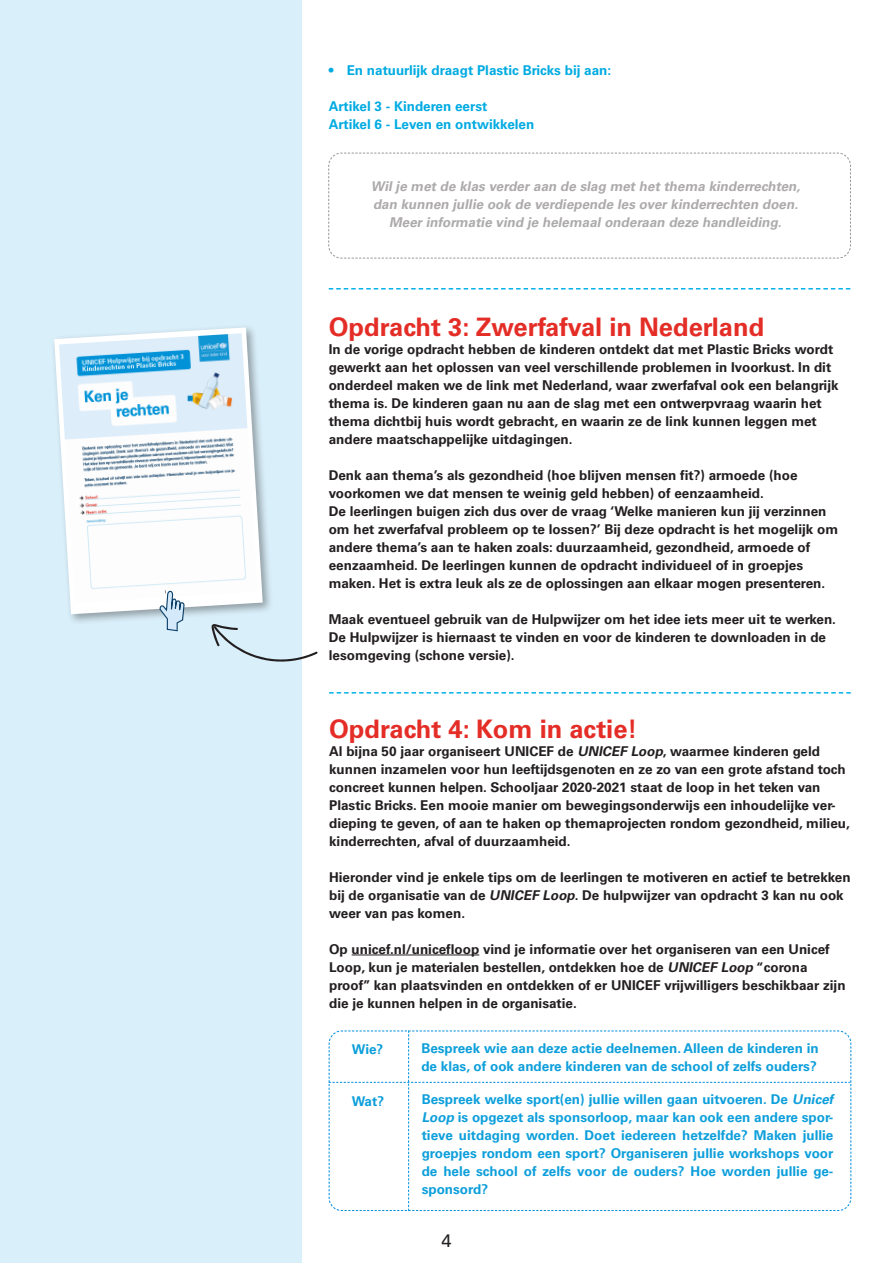
<style>
.page{position:relative;width:893px;height:1263px;background:#fff}
.page>*{position:absolute;margin:0;border:0;box-sizing:border-box;transform-origin:0 0}
.t1{font:700 25.5px "Univers";color:#e42d26}
.t2{font:18px "Univers";color:#231f20}
.t3{font:700 13.5px/18px "Univers";color:#231f20}
.t4{font:700 13.5px/18px "Univers";color:#0d9fdb}
.t5{font:italic 700 13.5px/18px "Univers";color:#adaaab;text-align:center}
.t6{font:700 13.5px "Univers";color:#00abe2}
.s1{font-style:italic}
</style>
<div class="page">
<div style="left:0;top:0;width:301px;height:1263px;background:#d9effa"></div>
<svg style="left:329px;top:288px;width:521px;height:1px"></svg>
<svg style="left:328px;top:152px;width:523px;height:107px"></svg>
<svg style="left:329px;top:692px;width:522px;height:2px"></svg>
<hr style="left:352px;top:955px;width:127px;height:1px;background:#231f20">
<svg style="left:328px;top:1030px;width:523px;height:181px"></svg>
<div style="left:51px;top:324px;width:223px;height:301px;background:#231f20;opacity:.4"></div>
<svg style="left:54px;top:327px;width:209px;height:287px"></svg>
<img style="left:59px;top:333px;width:198px;height:270px">
<svg style="left:159px;top:581px;width:26px;height:51px"></svg>
<svg style="left:211px;top:624px;width:107px;height:38px"></svg>
<p class="t6" style="left:329px;top:63px;width:284px">• En natuurlijk draagt Plastic Bricks bij aan:</p>
<p class="t6" style="left:329px;top:99px;width:160px">Artikel 3 - Kinderen eerst</p>
<p class="t6" style="left:329px;top:117px;width:207px">Artikel 6 - Leven en ontwikkelen</p>
<p class="t5" style="left:371px;top:177px;width:434px">Wil je met de klas verder aan de slag met het thema kinderrechten, dan kunnen jullie ook de verdiepende les over kinderrechten doen.<br>Meer informatie vind je helemaal onderaan deze handleiding.</p>
<p class="t1" style="left:329px;top:312px;width:437px">Opdracht 3: Zwerfafval in Nederland</p>
<p class="t3" style="left:329px;top:340px;width:511px">In de vorige opdracht hebben de kinderen ontdekt dat met Plastic Bricks wordt gewerkt aan het oplossen van veel verschillende problemen in Ivoorkust. In dit onderdeel maken we de link met Nederland, waar zwerfafval ook een belangrijk thema is. De kinderen gaan nu aan de slag met een ontwerpvraag waarin het thema dichtbij huis wordt gebracht, en waarin ze de link kunnen leggen met andere maatschappelijke uitdagingen.</p>
<p class="t3" style="left:329px;top:466px;width:470px">Denk aan thema’s als gezondheid (hoe blijven mensen fit?) armoede (hoe voorkomen we dat mensen te weinig geld hebben) of eenzaamheid.</p>
<p class="t3" style="left:329px;top:502px;width:511px">De leerlingen buigen zich dus over de vraag ‘Welke manieren kun jij verzinnen om het zwerfafval probleem op te lossen?’ Bij deze opdracht is het mogelijk om andere thema’s aan te haken zoals: duurzaamheid, gezondheid, armoede of eenzaamheid. De leerlingen kunnen de opdracht individueel of in groepjes maken. Het is extra leuk als ze de oplossingen aan elkaar mogen presenteren.</p>
<p class="t3" style="left:329px;top:610px;width:509px">Maak eventueel gebruik van de Hulpwijzer om het idee iets meer uit te werken.<br>De Hulpwijzer is hiernaast te vinden en voor de kinderen te downloaden in de lesomgeving (schone versie).</p>
<p class="t1" style="left:329px;top:714px;width:310px">Opdracht 4: Kom in actie!</p>
<p class="t3" style="left:329px;top:742px;width:522px">Al bijna 50 jaar organiseert UNICEF de <span class="s1">UNICEF Loop</span>, waarmee kinderen geld kunnen inzamelen voor hun leeftijdsgenoten en ze zo van een grote afstand toch concreet kunnen helpen. Schooljaar 2020-2021 staat de loop in het teken van Plastic Bricks. Een mooie manier om bewegingsonderwijs een inhoudelijke ver&shy;dieping te geven, of aan te haken op themaprojecten rondom gezondheid, milieu, kinderrechten, afval of duurzaamheid.</p>
<p class="t3" style="left:329px;top:868px;width:523px">Hieronder vind je enkele tips om de leerlingen te motiveren en actief te betrekken bij de organisatie van de <span class="s1">UNICEF Loop</span>. De hulpwijzer van opdracht 3 kan nu ook weer van pas komen.</p>
<p class="t3" style="left:329px;top:940px;width:518px">Op unicef.nl/unicefloop vind je informatie over het organiseren van een Unicef Loop, kun je materialen bestellen, ontdekken hoe de <span class="s1">UNICEF Loop</span> “corona proof” kan plaatsvinden en ontdekken of er UNICEF vrijwilligers beschikbaar zijn die je kunnen helpen in de organisatie.</p>
<p class="t4" style="left:352px;top:1041px;width:33px">Wie?</p>
<p class="t4" style="left:421px;top:1039px;width:399px">Bespreek wie aan deze actie deelnemen. Alleen de kinderen in de klas, of ook andere kinderen van de school of zelfs ouders?</p>
<p class="t4" style="left:352px;top:1092px;width:34px">Wat?</p>
<p class="t4" style="left:422px;top:1090px;width:416px">Bespreek welke sport(en) jullie willen gaan uitvoeren. De <span class="s1">Unicef Loop</span> is opgezet als sponsorloop, maar kan ook een andere spor&shy;tieve uitdaging worden. Doet iedereen hetzelfde? Maken jullie groepjes rondom een sport? Organiseren jullie workshops voor de hele school of zelfs voor de ouders? Hoe worden jullie ge&shy;sponsord?</p>
<p class="t2" style="left:441px;top:1230px;width:12px">4</p>
</div>
